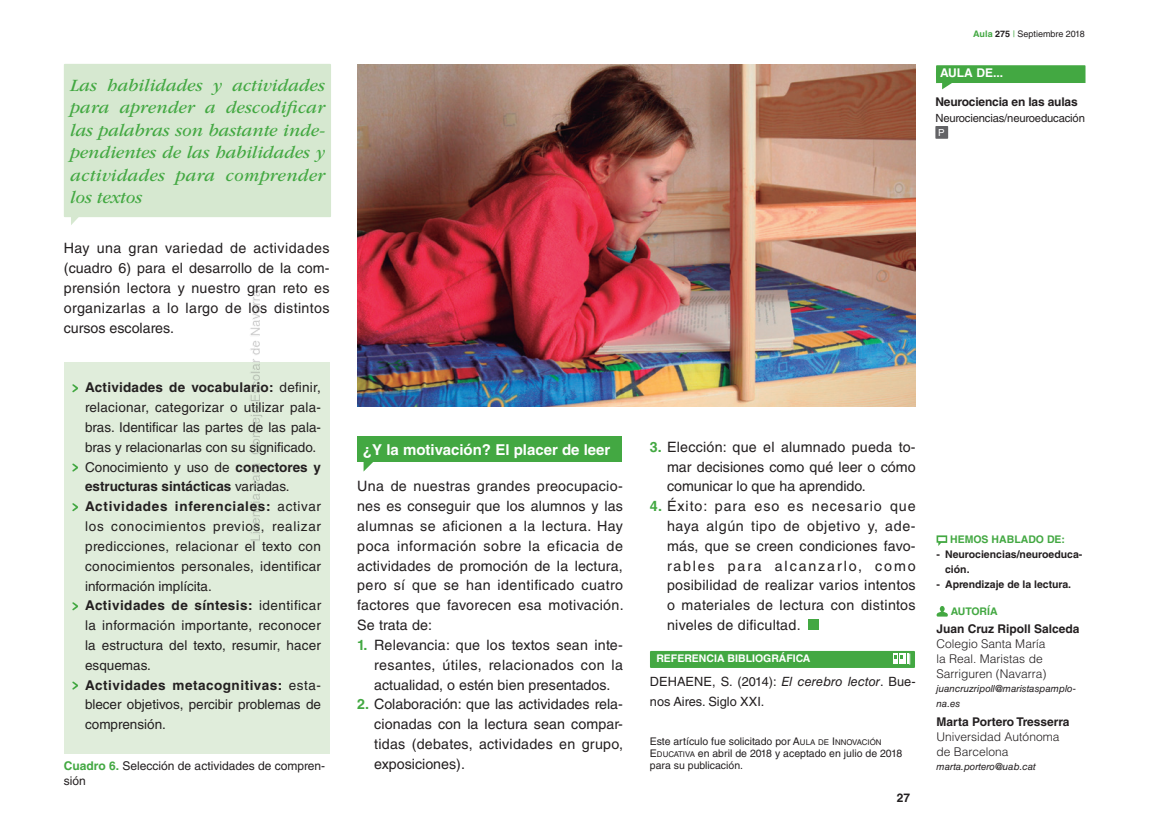
<style>
.page{position:relative;width:1149px;height:830px;background:#fff}
.page>*{position:absolute;margin:0;border:0;box-sizing:border-box;transform-origin:0 0}
.t1{font:italic 18px/22.5px "ITC Garamond Std";letter-spacing:.015em;color:#43a842;text-align:justify}
.t2{font:700 15px "Helvetica LT Std";color:#fff}
.t3{font:14.25px/19.8px "Helvetica LT Std";letter-spacing:.01em;color:#231f20;text-align:justify}
.t4{font:13.5px/19.8px "Helvetica LT Std";letter-spacing:.01em;color:#231f20}
.t5{font:12.75px/19.8px "Helvetica LT Std";color:#231f20}
.t6{font:300 12px/15px "Helvetica LT Std";color:#231f20}
.t7{font:700 12px "Helvetica LT Std";letter-spacing:-.01em;color:#231f20}
.t8{font:12px/15px "Helvetica LT Std";color:#231f20}
.t9{font:700 12px "Helvetica LT Std";color:#fff}
.t10{font:11.25px "Helvetica LT Std";letter-spacing:-.015em;color:#231f20}
.t11{font:10.5px/12px "Helvetica LT Std";color:#231f20}
.t12{font:700 10.5px/15px "Helvetica LT Std";color:#231f20}
.t13{font:700 10.5px "Helvetica LT Std";color:#fff}
.t14{font:700 10.5px "Helvetica LT Std";color:#43a842}
.t15{font:italic 9.75px/15px "Helvetica LT Std";color:#231f20}
.t16{font:9.75px "Helvetica LT Std";color:#fff}
.t17{font:9px "Helvetica LT Std";color:#231f20}
.s1{font-weight:700}
.s2{font-weight:700;color:#43a842}
.s3{color:#43a842}
.s4{font-style:italic}
.s5{font-style:inherit}
.s6{font-size:7.8px}
</style>
<div class="page">
<svg style="left:936px;top:65px;width:149px;height:24px"></svg>
<svg style="left:649px;top:650px;width:265px;height:17px"></svg>
<svg style="left:901px;top:653px;width:9px;height:11px"></svg>
<div style="left:64px;top:64px;width:267px;height:153px;background:#d6e8d0"></div>
<svg style="left:71px;top:217px;width:8px;height:8px"></svg>
<svg style="left:936px;top:535px;width:10px;height:10px"></svg>
<svg style="left:936px;top:606px;width:12px;height:10px"></svg>
<div style="left:64px;top:362px;width:265px;height:391px;background:#e0eddb"></div>
<svg style="left:72px;top:384px;width:6px;height:8px"></svg>
<svg style="left:72px;top:463px;width:6px;height:8px"></svg>
<svg style="left:72px;top:503px;width:6px;height:8px"></svg>
<svg style="left:72px;top:602px;width:6px;height:8px"></svg>
<svg style="left:72px;top:681px;width:6px;height:8px"></svg>
<div style="left:935px;top:126px;width:12px;height:13px;background:#636366"></div>
<img style="left:901px;top:65px;width:14px;height:341px">
<img style="left:248px;top:64px;width:653px;height:690px">
<p class="t1" style="left:70px;top:74px;width:256px">Las habilidades y actividades para aprender a descodificar las palabras son bastante inde&shy;pendientes de las habilidades y actividades para comprender los textos</p>
<p class="t3" style="left:64px;top:238px;width:267px">Hay una gran variedad de actividades (cuadro 6) para el desarrollo de la com&shy;prensión lectora y nuestro gran reto es organizarlas a lo largo de los distintos cursos escolares.</p>
<p class="t4" style="left:85px;top:377px;width:237px"><span class="s1">Actividades de vocabulario:</span> definir, relacionar, categorizar o utilizar pala&shy;bras. Identificar las partes de las pala&shy;bras y relacionarlas con su significado.<br>Conocimiento y uso de <span class="s1">conectores y estructuras sintácticas</span> variadas.<br><span class="s1">Actividades inferenciales:</span> activar los conocimientos previos, realizar predicciones, relacionar el texto con conocimientos personales, identificar información implícita.<br><span class="s1">Actividades de síntesis:</span> identificar la información importante, reconocer la estructura del texto, resumir, hacer esquemas.<br><span class="s1">Actividades metacognitivas:</span> esta&shy;blecer objetivos, percibir problemas de comprensión.</p>
<p class="t8" style="left:64px;top:758px;width:263px"><span class="s2">Cuadro 6.</span> Selección de actividades de compren&shy;sión</p>
<p class="t17" style="left:972px;top:29px;width:113px"><span class="s2">Aula</span> <span class="s1">275</span> <span class="s3">|</span> Septiembre 2018</p>
<p class="t9" style="left:939px;top:65px;width:64px">AULA DE...</p>
<p class="t7" style="left:935px;top:94px;width:144px">Neurociencia en las aulas</p>
<p class="t10" style="left:935px;top:111px;width:151px">Neurociencias/neuroeducación</p>
<p class="t16" style="left:937px;top:127px;width:8px">P</p>
<p class="t2" style="left:363px;top:440px;width:249px">¿Y la motivación? El placer de leer</p>
<p class="t3" style="left:357px;top:476px;width:268px">Una de nuestras grandes preocupacio&shy;nes es conseguir que los alumnos y las alumnas se aficionen a la lectura. Hay poca información sobre la eficacia de actividades de promoción de la lectura, pero sí que se han identificado cuatro factores que favorecen esa motivación.<br>Se trata de:</p>
<p class="t3" style="left:374px;top:634px;width:250px;text-indent:-17px"><span class="s2">1.</span> Relevancia: que los textos sean inte&shy;resantes, útiles, relacionados con la actualidad, o estén bien presentados.</p>
<p class="t3" style="left:374px;top:694px;width:250px;text-indent:-17px"><span class="s2">2.</span> Colaboración: que las actividades rela&shy;cionadas con la lectura sean compar&shy;tidas (debates, actividades en grupo, exposiciones).</p>
<p class="t3" style="left:666px;top:436px;width:250px;text-indent:-17px"><span class="s2">3.</span> Elección: que el alumnado pueda to&shy;mar decisiones como qué leer o cómo comunicar lo que ha aprendido.</p>
<p class="t3" style="left:666px;top:496px;width:250px;text-indent:-17px"><span class="s2">4.</span> Éxito: para eso es necesario que haya algún tipo de objetivo y, ade&shy;más, que se creen condiciones favo&shy;rables para alcanzarlo, como posibilidad de realizar varios intentos o materiales de lectura con distintos niveles de dificultad.</p>
<p class="t13" style="left:656px;top:651px;width:155px">REFERENCIA BIBLIOGRÁFICA</p>
<p class="t5" style="left:649px;top:671px;width:267px">DEHAENE, S. (2014): <span class="s4">El cerebro lector</span>. Bue&shy;nos Aires. Siglo XXI.</p>
<p class="t11" style="left:649px;top:734px;width:254px">Este artículo fue solicitado por <span class="s5">A</span><span class="s6">ULA DE</span> <span class="s5">I</span><span class="s6">NNOVACI ÓN<br></span><span class="s5">E</span> <span class="s6">DUCATIVA</span> en abril de 2018 y aceptado en julio de 2018 para su publicación.</p>
<p class="t7" style="left:896px;top:790px;width:15px">27</p>
<p class="t14" style="left:949px;top:532px;width:116px">HEMOS HABLADO DE:</p>
<p class="t12" style="left:944px;top:546px;width:139px;text-indent:-9px">- Neurociencias/neuroeduca&shy;ción.</p>
<p class="t12" style="left:936px;top:576px;width:136px">- Aprendizaje de la lectura.</p>
<p class="t14" style="left:950px;top:604px;width:48px">AUTORÍA</p>
<p class="t7" style="left:936px;top:621px;width:144px">Juan Cruz Ripoll Salceda</p>
<p class="t6" style="left:936px;top:636px;width:111px">Colegio Santa María la Real. Maristas de<br>Sarriguren (Navarra)</p>
<p class="t15" style="left:936px;top:680px;width:141px">juancruzripoll@maristaspamplo&shy;na.es</p>
<p class="t7" style="left:936px;top:714px;width:134px">Marta Portero Tresserra</p>
<p class="t6" style="left:936px;top:729px;width:124px">Universidad Autónoma de Barcelona</p>
<p class="t15" style="left:936px;top:758px;width:101px">marta.portero@uab.cat</p>
</div>
